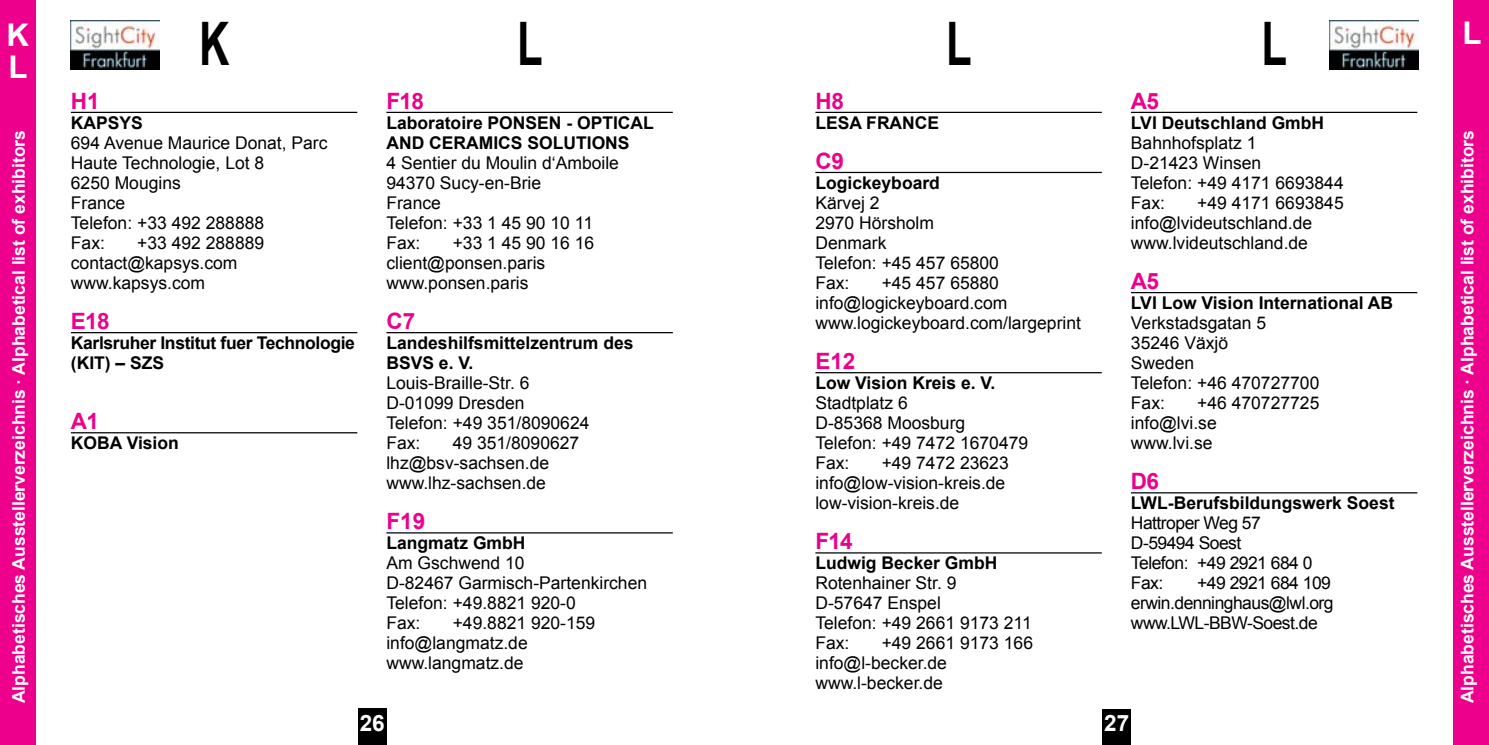
<style>
.page{position:relative;width:1489px;height:745px;background:#fff}
.page>*{position:absolute;margin:0;border:0;box-sizing:border-box;transform-origin:0 0}
.t1{font:700 60px "Arial";color:#000;scale:.7 1}
.t2{font:700 31.25px/32.5px "Arial";color:#fff}
.t3{font:700 22.5px "Arial";letter-spacing:-.03em;color:#ec008c}
.t4{font:700 22.5px "Arial";color:#fff}
.t5{font:17.5px/20px "Arial";color:#000}
.t6{font:700 17.5px/20px "Arial";color:#000}
.t7{font:700 17.5px "Arial";color:#fff}
.t8{font:17.5px/20px "Arial";letter-spacing:-.03em;color:#000}
.t9{font:700 17.5px/20px "Arial";letter-spacing:-.02em;color:#000}
</style>
<div class="page">
<img style="left:70px;top:21px;width:90px;height:48px">
<img style="left:1329px;top:21px;width:89px;height:48px">
<div style="left:358px;top:707px;width:28px;height:37px;background:#000"></div>
<div style="left:1102px;top:709px;width:28px;height:35px;background:#000"></div>
<hr style="left:386px;top:112px;width:286px;height:1px;background:#000">
<hr style="left:386px;top:332px;width:286px;height:1px;background:#000">
<hr style="left:386px;top:532px;width:286px;height:1px;background:#000">
<hr style="left:71px;top:112px;width:286px;height:1px;background:#000">
<hr style="left:71px;top:332px;width:286px;height:1px;background:#000">
<hr style="left:71px;top:432px;width:286px;height:1px;background:#000">
<div style="left:0;top:0;width:35px;height:744px;background:#ec008c"></div>
<div style="left:1453px;top:0;width:35px;height:744px;background:#ec008c"></div>
<hr style="left:815px;top:112px;width:286px;height:1px;background:#000">
<hr style="left:815px;top:172px;width:286px;height:1px;background:#000">
<hr style="left:815px;top:372px;width:286px;height:1px;background:#000">
<hr style="left:815px;top:552px;width:286px;height:1px;background:#000">
<hr style="left:1130px;top:112px;width:287px;height:1px;background:#000">
<hr style="left:1130px;top:292px;width:287px;height:1px;background:#000">
<hr style="left:1130px;top:492px;width:287px;height:1px;background:#000">
<h2 class="t2" style="left:6px;top:20px;width:24px">K<br>L</h2>
<h1 class="t1" style="left:199px;top:4px;width:45px">K</h1>
<h1 class="t1" style="left:517px;top:4px;width:38px">L</h1>
<p class="t7" style="left:7px;top:702px;width:574px;rotate:-90deg">Alphabetisches Ausstellerverzeichnis · Alphabetical list of exhibitors</p>
<p class="t3" style="left:71px;top:86px;width:30px">H1</p>
<p class="t6" style="left:71px;top:113px;width:73px">KAPSYS</p>
<p class="t5" style="left:71px;top:133px;width:258px">694 Avenue Maurice Donat, Parc<br>Haute Technologie, Lot 8<br>6250 Mougins<br>France<br>Telefon: +33 492 288888<br>Fax:</p>
<p class="t5" style="left:71px;top:233px;width:195px;text-indent:66px">+33 492 288889 contact@kapsys.com www.kapsys.com</p>
<p class="t3" style="left:71px;top:306px;width:40px">E18</p>
<p class="t9" style="left:71px;top:333px;width:286px">Karlsruher Institut fuer Technologie (KIT) – SZS</p>
<p class="t3" style="left:71px;top:406px;width:30px">A1</p>
<p class="t6" style="left:71px;top:433px;width:109px">KOBA Vision</p>
<p class="t3" style="left:386px;top:86px;width:39px">F18</p>
<p class="t6" style="left:386px;top:113px;width:269px">Laboratoire PONSEN - OPTICAL<br>AND CERAMICS SOLUTIONS</p>
<p class="t5" style="left:386px;top:153px;width:234px">4 Sentier du Moulin d‘Amboile<br>94370 Sucy-en-Brie<br>France<br>Telefon: +33 1 45 90 10 11<br>Fax:</p>
<p class="t5" style="left:386px;top:233px;width:209px;text-indent:66px">+33 1 45 90 16 16 client@ponsen.paris www.ponsen.paris</p>
<p class="t3" style="left:386px;top:306px;width:30px">C7</p>
<p class="t6" style="left:386px;top:333px;width:248px">Landeshilfsmittelzentrum des<br>BSVS e. V.</p>
<p class="t5" style="left:386px;top:373px;width:204px">Louis-Braille-Str. 6<br>D-01099 Dresden<br>Telefon: +49 351/8090624<br>Fax:</p>
<p class="t5" style="left:386px;top:433px;width:194px;text-indent:66px">49 351/8090627 lhz@bsv-sachsen.de www.lhz-sachsen.de</p>
<p class="t3" style="left:386px;top:506px;width:40px">F19</p>
<p class="t6" style="left:386px;top:533px;width:141px">Langmatz GmbH</p>
<p class="t5" style="left:386px;top:553px;width:262px">Am Gschwend 10<br>D-82467 Garmisch-Partenkirchen<br>Telefon: +49.8821 920-0<br>Fax:</p>
<p class="t5" style="left:386px;top:613px;width:210px;text-indent:66px">+49.8821 920-159 info@langmatz.de www.langmatz.de</p>
<h1 class="t1" style="left:946px;top:4px;width:38px">L</h1>
<h1 class="t1" style="left:1261px;top:4px;width:38px">L</h1>
<p class="t3" style="left:815px;top:86px;width:30px">H8</p>
<p class="t6" style="left:815px;top:113px;width:125px">LESA FRANCE</p>
<p class="t3" style="left:815px;top:146px;width:30px">C9</p>
<p class="t6" style="left:815px;top:173px;width:126px">Logickeyboard</p>
<p class="t5" style="left:815px;top:193px;width:185px">Kärvej 2<br>2970 Hörsholm<br>Denmark<br>Telefon: +45 457 65800<br>Fax:</p>
<p class="t5" style="left:815px;top:273px;width:267px;text-indent:66px">+45 457 65880 info@logickeyboard.com www.logickeyboard.com/largeprint</p>
<p class="t3" style="left:815px;top:346px;width:42px">E12</p>
<p class="t6" style="left:815px;top:373px;width:181px">Low Vision Kreis e. V.</p>
<p class="t5" style="left:815px;top:393px;width:214px">Stadtplatz 6<br>D-85368 Moosburg<br>Telefon: +49 7472 1670479<br>Fax:</p>
<p class="t5" style="left:815px;top:453px;width:195px;text-indent:66px">+49 7472 23623 info@low-vision-kreis.de low-vision-kreis.de</p>
<p class="t3" style="left:815px;top:526px;width:39px">F14</p>
<p class="t6" style="left:815px;top:553px;width:183px">Ludwig Becker GmbH</p>
<p class="t5" style="left:815px;top:573px;width:218px">Rotenhainer Str. 9<br>D-57647 Enspel<br>Telefon: +49 2661 9173 211<br>Fax:</p>
<p class="t5" style="left:815px;top:633px;width:219px;text-indent:66px">+49 2661 9173 166 info@l-becker.de www.l-becker.de</p>
<p class="t3" style="left:1130px;top:86px;width:30px">A5</p>
<p class="t6" style="left:1130px;top:113px;width:195px">LVI Deutschland GmbH</p>
<p class="t5" style="left:1130px;top:133px;width:214px">Bahnhofsplatz 1<br>D-21423 Winsen<br>Telefon: +49 4171 6693844<br>Fax:</p>
<p class="t5" style="left:1130px;top:193px;width:214px;text-indent:66px">+49 4171 6693845 info@lvideutschland.de www.lvideutschland.de</p>
<p class="t3" style="left:1130px;top:266px;width:30px">A5</p>
<p class="t6" style="left:1130px;top:293px;width:264px">LVI Low Vision International AB</p>
<p class="t5" style="left:1130px;top:313px;width:190px">Verkstadsgatan 5<br>35246 Växjö<br>Sweden<br>Telefon: +46 470727700<br>Fax:</p>
<p class="t5" style="left:1130px;top:393px;width:190px;text-indent:66px">+46 470727725 info@lvi.se<br>www.lvi.se</p>
<p class="t3" style="left:1130px;top:466px;width:30px">D6</p>
<p class="t6" style="left:1130px;top:493px;width:265px">LWL-Berufsbildungswerk Soest</p>
<p class="t8" style="left:1130px;top:513px;width:183px">Hattroper Weg 57<br>D-59494 Soest<br>Telefon: +49 2921 684 0<br>Fax:</p>
<p class="t8" style="left:1130px;top:573px;width:204px;text-indent:66px">+49 2921 684 109 erwin.denninghaus@lwl.org www.LWL-BBW-Soest.de</p>
<p class="t4" style="left:360px;top:708px;width:27px">26</p>
<p class="t4" style="left:1104px;top:708px;width:27px">27</p>
<h2 class="t2" style="left:1462px;top:18px;width:21px">L</h2>
<p class="t7" style="left:1455px;top:702px;width:574px;rotate:-90deg">Alphabetisches Ausstellerverzeichnis · Alphabetical list of exhibitors</p>
</div>
